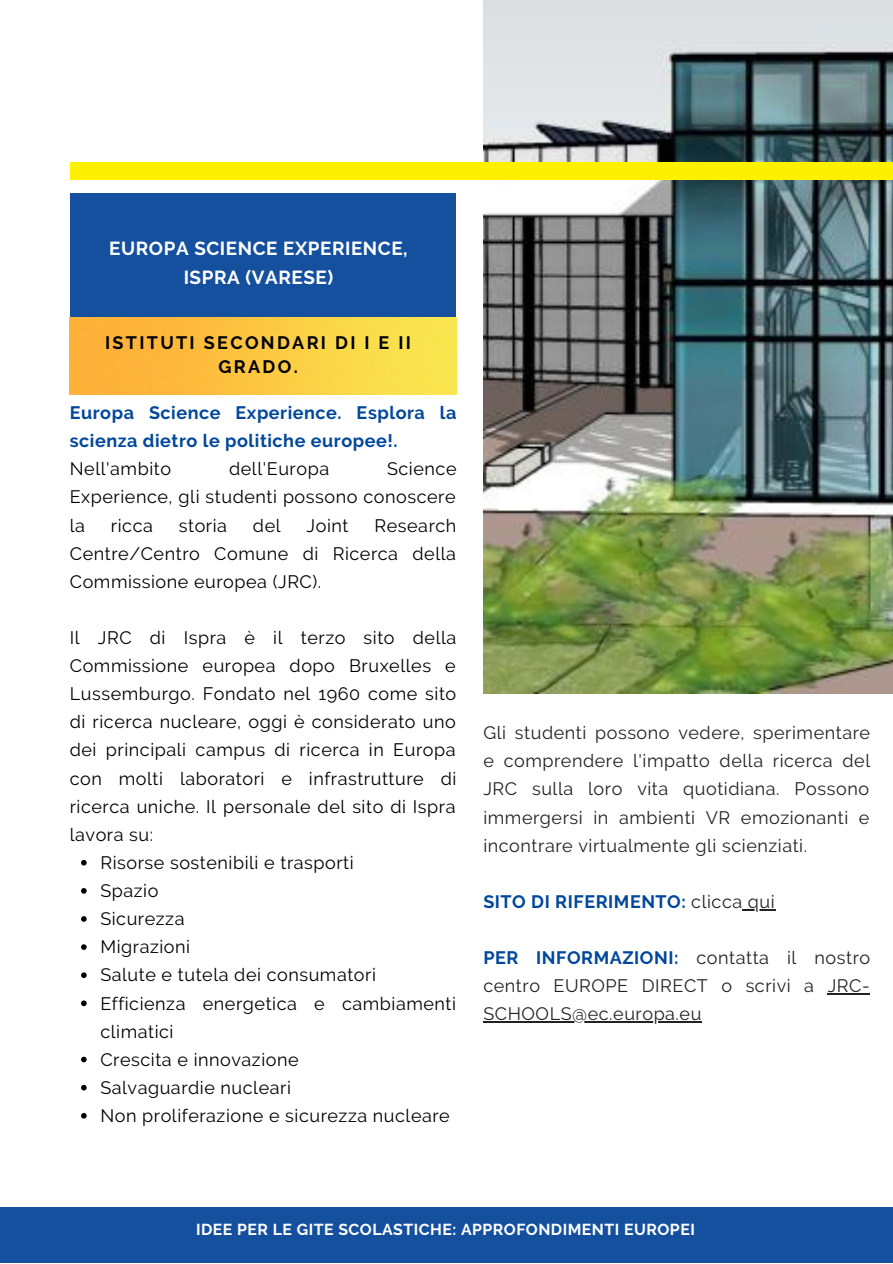
<style>
.page{position:relative;width:893px;height:1264px;background:#fff}
.page>*{position:absolute;margin:0;border:0;box-sizing:border-box;transform-origin:0 0}
.t1{font:700 18.9px/29.2px "Raleway";letter-spacing:.03em;color:#fff;text-align:center}
.t2{font:18px/28px "Raleway";letter-spacing:.03em;color:#000;text-align:justify}
.t3{font:18px/28px "Raleway";letter-spacing:.03em;color:#222;text-align:justify}
.t4{font:700 18px/28px "Raleway";letter-spacing:.03em;color:#00479b}
.t5{font:700 18px/24.8px "Raleway";letter-spacing:.13em;color:#000;text-align:center}
.t6{font:700 15.9px "Raleway";letter-spacing:.03em;color:#fff}
.s1{font-weight:400;color:#222}
.s2{font-weight:700;color:#00479b}
</style>
<div class="page">
<img style="left:483px;top:0;width:409px;height:693px">
<div style="left:70px;top:163px;width:822px;height:17px;background:#fef001"></div>
<div style="left:0;top:1207px;width:892px;height:55px;background:#15509f"></div>
<div style="left:70px;top:193px;width:386px;height:131px;background:#15509f"></div>
<img style="left:70px;top:317px;width:386px;height:78px">
<svg style="left:81px;top:860px;width:6px;height:5px"></svg>
<svg style="left:81px;top:888px;width:6px;height:5px"></svg>
<svg style="left:81px;top:916px;width:6px;height:5px"></svg>
<svg style="left:81px;top:944px;width:6px;height:5px"></svg>
<svg style="left:81px;top:972px;width:6px;height:6px"></svg>
<svg style="left:81px;top:1000px;width:6px;height:6px"></svg>
<svg style="left:81px;top:1056px;width:6px;height:6px"></svg>
<svg style="left:81px;top:1084px;width:6px;height:6px"></svg>
<svg style="left:81px;top:1113px;width:6px;height:5px"></svg>
<svg style="left:742px;top:909px;width:33px;height:1px"></svg>
<hr style="left:827px;top:993px;width:43px;height:1px;background:#222">
<hr style="left:483px;top:1021px;width:218px;height:1px;background:#222">
<p class="t1" style="left:109px;top:234px;width:300px">EUROPA SCIENCE EXPERIENCE,<br>ISPRA (VARESE)</p>
<p class="t5" style="left:105px;top:330px;width:307px">ISTITUTI SECONDARI DI I E II<br>GRADO.</p>
<p class="t4" style="left:70px;top:398px;width:388px">Europa Science Experience. Esplora la scienza dietro le politiche europee!.</p>
<p class="t2" style="left:70px;top:455px;width:103px">Nell'ambito</p>
<p class="t2" style="left:229px;top:455px;width:102px">dell'Europa</p>
<p class="t2" style="left:70px;top:455px;width:388px;text-indent:317px">Science Experience, gli studenti possono conoscere la</p>
<p class="t2" style="left:70px;top:511px;width:388px;text-indent:305px">Research Centre/Centro Comune di Ricerca della Commissione europea (JRC).</p>
<p class="t2" style="left:70px;top:623px;width:388px">Il JRC di Ispra è il terzo sito della Commissione europea dopo Bruxelles e Lussemburgo. Fondato nel 1960 come sito di ricerca nucleare, oggi è considerato uno dei principali campus di ricerca in Europa con molti laboratori e infrastrutture di ricerca uniche. Il personale del sito di Ispra lavora su:</p>
<p class="t2" style="left:111px;top:511px;width:43px">ricca</p>
<p class="t2" style="left:179px;top:511px;width:50px">storia</p>
<p class="t2" style="left:253px;top:511px;width:29px">del</p>
<p class="t2" style="left:306px;top:511px;width:43px">Joint</p>
<p class="t2" style="left:100px;top:848px;width:255px">Risorse sostenibili e trasporti</p>
<p class="t2" style="left:100px;top:876px;width:59px">Spazio</p>
<p class="t2" style="left:100px;top:904px;width:86px">Sicurezza</p>
<p class="t2" style="left:100px;top:932px;width:91px">Migrazioni</p>
<p class="t2" style="left:100px;top:961px;width:277px">Salute e tutela dei consumatori</p>
<p class="t2" style="left:100px;top:989px;width:357px">Efficienza energetica e cambiamenti climatici</p>
<p class="t2" style="left:100px;top:1045px;width:200px">Crescita e innovazione</p>
<p class="t2" style="left:100px;top:1073px;width:192px">Salvaguardie nucleari</p>
<p class="t2" style="left:100px;top:1101px;width:351px">Non proliferazione e sicurezza nucleare</p>
<p class="t3" style="left:483px;top:718px;width:388px">Gli studenti possono vedere, sperimentare e comprendere l'impatto della ricerca del JRC sulla loro vita quotidiana. Possono immergersi in ambienti VR emozionanti e incontrare virtualmente gli scienziati.</p>
<p class="t4" style="left:483px;top:887px;width:293px">SITO DI RIFERIMENTO: <span class="s1">clicca qui</span></p>
<p class="t3" style="left:483px;top:943px;width:388px"><span class="s2">PER INFORMAZIONI:</span> contatta il nostro centro EUROPE DIRECT o scrivi a JRC-SCHOOLS@ec.europa.eu</p>
<p class="t6" style="left:196px;top:1219px;width:500px">IDEE PER LE GITE SCOLASTICHE: APPROFONDIMENTI EUROPEI</p>
</div>
